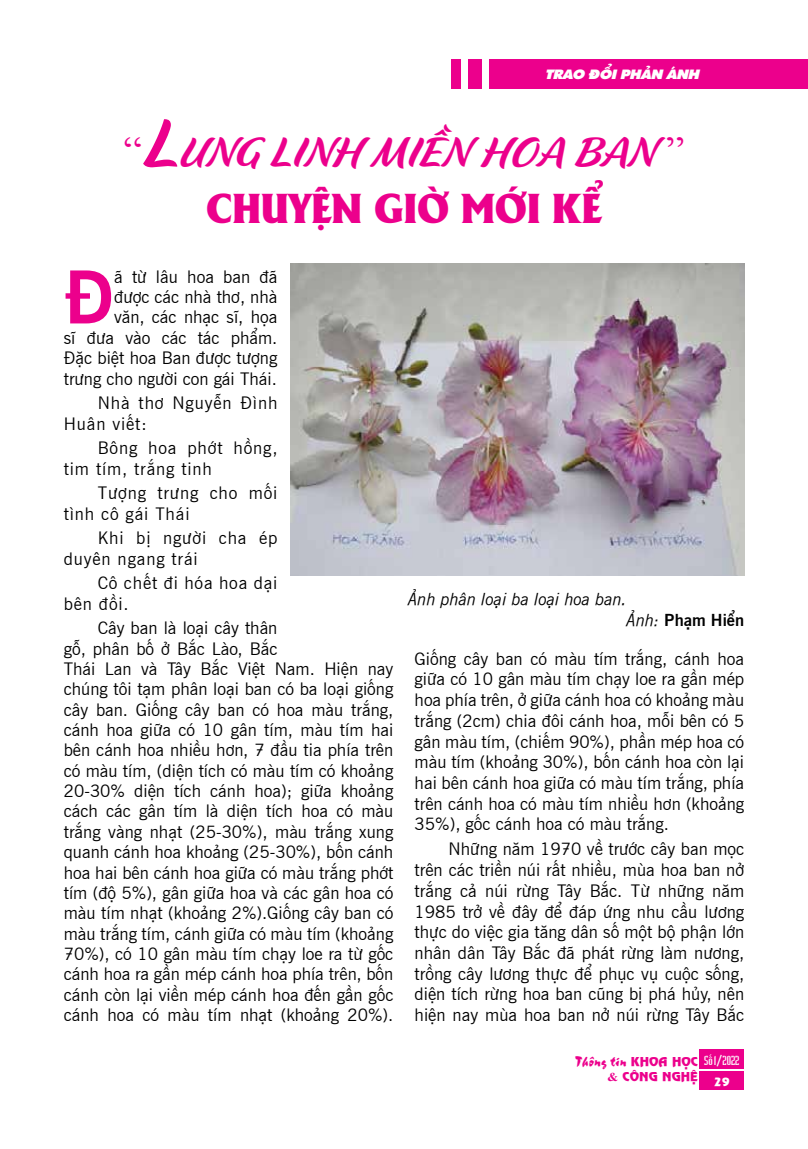
<style>
.page{position:relative;width:808px;height:1149px;background:#fff}
.page>*{position:absolute;margin:0;border:0;box-sizing:border-box;transform-origin:0 0}
.t1{font:700 72.75px "UVN Tin Tuc";color:#ec008c}
.t2{font:42px "UTM Flavour";color:#ec008c}
.t3{font:40.5px "UTM Alberta Heavy";color:#ec008c}
.t4{font:17.1px/20.4px "UVN Tin Tuc";color:#000;text-align:justify}
.t5{font:17.1px/20.4px "UVN Tin Tuc";letter-spacing:.05em;color:#000}
.t6{font:italic 16.5px/21px "UVN Tin Tuc";color:#000}
.t7{font:15px "UVN Thang Vu";color:#ec008c}
.t8{font:13.5px "UTM Sharnay";color:#fff;scale:1.08 1}
.t9{font:12px "UVN Nguyen Du";color:#ec008c;scale:1.08 1}
.t10{font:12px "UVN Hai Ba Trung";color:#fff}
.t11{font:11.25px "UVN Nguyen Du";color:#fff;scale:1.08 1}
.s1{font-family:"Times New Roman"}
.s2{font-size:69px}
.s3{font-weight:700;font-style:normal}
.s4{font-family:"UVN Nguyen Du";font-size:12px}
.s5{font-family:"Times New Roman";font-weight:700}
</style>
<div class="page">
<div style="left:489px;top:59px;width:319px;height:30px;background:#ec008c"></div>
<div style="left:699px;top:1049px;width:45px;height:19px;background:#ec008c"></div>
<div style="left:699px;top:1071px;width:45px;height:18px;background:#ec008c"></div>
<div style="left:468px;top:59px;width:14px;height:30px;background:#ec008c"></div>
<div style="left:451px;top:59px;width:10px;height:30px;background:#ec008c"></div>
<img style="left:290px;top:263px;width:454px;height:312px">
<p class="t8" style="left:545px;top:63px;width:144px">TRAO ĐỔI PHẢN ÁNH</p>
<h2 class="t2" style="left:124px;top:121px;width:562px"><span class="s1">“</span><span class="s2">L</span>UNG LINH MIỀN HOA BAN <span class="s1">”</span></h2>
<h3 class="t3" style="left:206px;top:178px;width:397px">CHUYỆN GIỜ MỚI KỂ</h3>
<h1 class="t1" style="left:64px;top:240px;width:52px">Đ</h1>
<p class="t4" style="left:64px;top:265px;width:215px;text-align:right">ã từ lâu hoa ban đã<br>được các nhà thơ, nhà<br>văn, các nhạc sĩ, họa<br>sĩ đưa vào các tác phẩm.<br>Đặc biệt hoa Ban được tượng trưng cho người con gái Thái.</p>
<p class="t5" style="left:64px;top:391px;width:215px;text-indent:34px">Nhà thơ Nguyễn Đình<br>Huân viết:</p>
<p class="t5" style="left:64px;top:436px;width:215px;text-indent:34px">Bông hoa phớt hồng, tim tím, trắng tinh</p>
<p class="t5" style="left:64px;top:481px;width:215px;text-indent:34px">Tượng trưng cho mối tình cô gái Thái</p>
<p class="t5" style="left:64px;top:526px;width:215px;text-indent:34px">Khi bị người cha ép duyên ngang trái</p>
<p class="t5" style="left:64px;top:571px;width:215px;text-indent:34px">Cô chết đi hóa hoa dại bên đồi.</p>
<p class="t4" style="left:64px;top:616px;width:331px;text-align:left;text-indent:34px">Cây ban là loại cây thân<br>gỗ, phân bố ở Bắc Lào, Bắc<br>Thái Lan và Tây Bắc Việt Nam. Hiện nay chúng tôi tạm phân loại ban có ba loại giống cây ban. Giống cây ban có hoa màu trắng, cánh hoa giữa có 10 gân tím, màu tím hai bên cánh hoa nhiều hơn, 7 đầu tia phía trên có màu tím, (diện tích có màu tím có khoảng 20-30% diện tích cánh hoa); giữa khoảng cách các gân tím là diện tích hoa có màu trắng vàng nhạt (25-30%), màu trắng xung quanh cánh hoa khoảng (25-30%), bốn cánh hoa hai bên cánh hoa giữa có màu trắng phớt tím (độ 5%), gân giữa hoa và các gân hoa có màu tím nhạt (khoảng 2%).Giống cây ban có màu trắng tím, cánh giữa có màu tím (khoảng 70%), có 10 gân màu tím chạy loe ra từ gốc cánh hoa ra gần mép cánh hoa phía trên, bốn cánh còn lại viền mép cánh hoa đến gần gốc cánh hoa có màu tím nhạt (khoảng 20%).</p>
<p class="t6" style="left:626px;top:586px;width:120px;text-indent:-218px">Ảnh phân loại ba loại hoa ban.<br>Ảnh: <span class="s3">Phạm Hiển</span></p>
<p class="t4" style="left:415px;top:646px;width:331px">Giống cây ban có màu tím trắng, cánh hoa giữa có 10 gân màu tím chạy loe ra gần mép hoa phía trên, ở giữa cánh hoa có khoảng màu trắng (2cm) chia đôi cánh hoa, mỗi bên có 5 gân màu tím, (chiếm 90%), phần mép hoa có màu tím (khoảng 30%), bốn cánh hoa còn lại hai bên cánh hoa giữa có màu tím trắng, phía trên cánh hoa có màu tím nhiều hơn (khoảng 35%), gốc cánh hoa có màu trắng.</p>
<p class="t4" style="left:415px;top:837px;width:331px;text-indent:34px">Những năm 1970 về trước cây ban mọc trên các triền núi rất nhiều, mùa hoa ban nở trắng cả núi rừng Tây Bắc. Từ những năm 1985 trở về đây để đáp ứng nhu cầu lương thực do việc gia tăng dân số một bộ phận lớn nhân dân Tây Bắc đã phát rừng làm nương, trồng cây lương thực để phục vụ cuộc sống, diện tích rừng hoa ban cũng bị phá hủy, nên hiện nay mùa hoa ban nở núi rừng Tây Bắc</p>
<p class="t10" style="left:704px;top:1050px;width:37px">Số 1/2022</p>
<p class="t11" style="left:714px;top:1073px;width:17px">29</p>
<p class="t7" style="left:575px;top:1049px;width:124px">Thông tin <span class="s4">KHOA HỌC</span></p>
<p class="t9" style="left:607px;top:1067px;width:85px"><span class="s5">&amp;</span> CÔNG NGHỆ</p>
</div>
